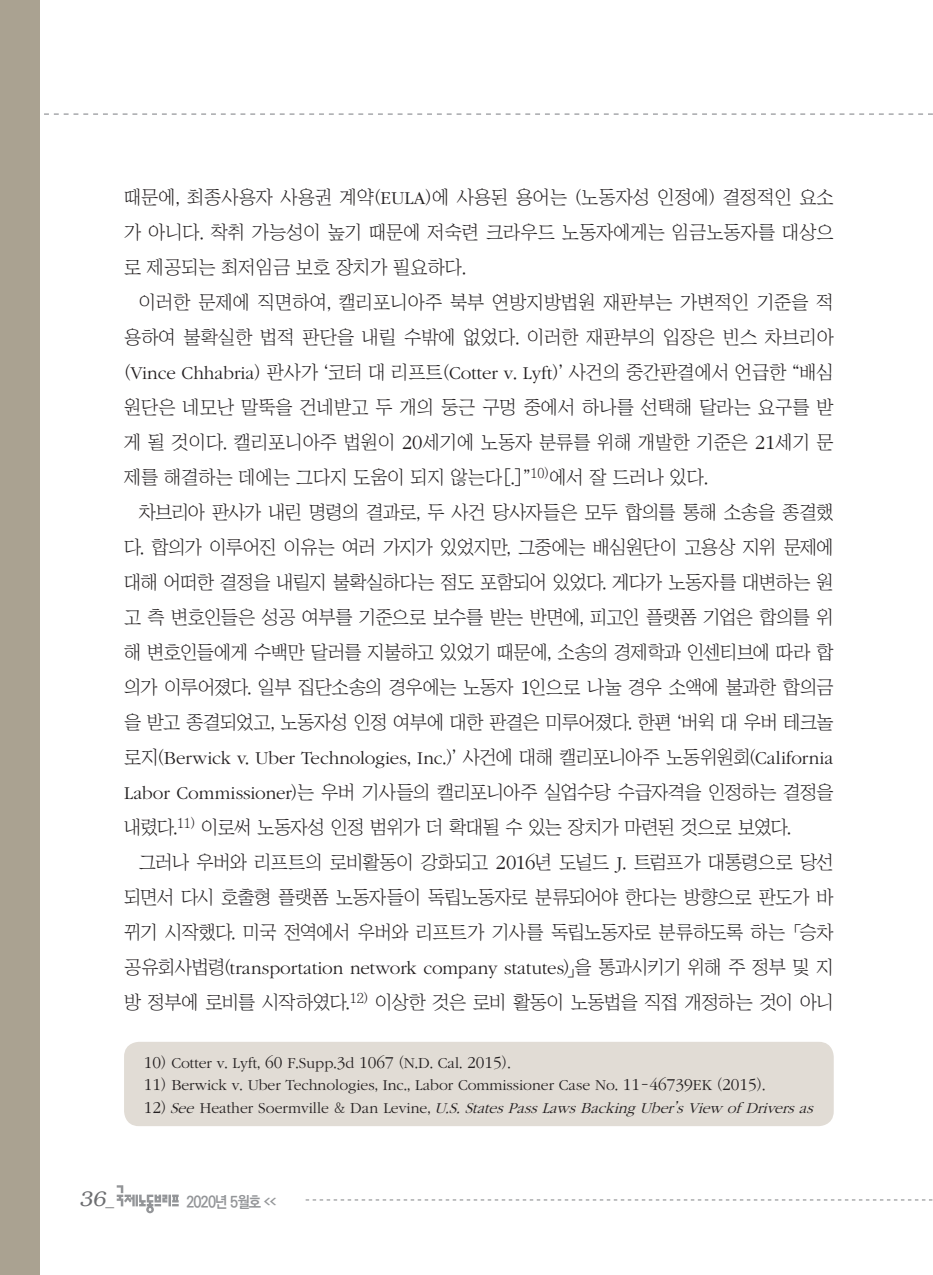
<style>
.page{position:relative;width:933px;height:1275px;background:#fff}
.page>*{position:absolute;margin:0;border:0;box-sizing:border-box;transform-origin:0 0}
.t1{font:italic 300 21px "Bookman";color:#6c6d70}
.본문{font:18.9px/35px "Chosunilbo NM";color:#231f20;text-align:justify}
.각주{font:300 15.75px "ITC Garamond Std";color:#231f20}
.각주-2{font:italic 300 15.75px "ITC Garamond Std";color:#231f20}
.t2{font:700 15.75px "Ko Pub Dotum";letter-spacing:-.055em;color:#939598;scale:.9 1}
.s1{font-family:"ITC Garamond Std";font-weight:300}
.s2{font-family:"ITC Garamond Std";font-weight:300;font-size:20.82px}
.s3{font-family:"Ko Pub Dotum";font-weight:300}
.s4{font-size:17.32px}
.s5{font-family:"Chosunilbo NM";font-weight:400}
.s6{font-style:normal;font-size:17.32px}
.s7{font-family:"Chosunilbo NM";font-weight:400;font-style:normal}
.s8{font-style:normal}
.s9{font-family:"Helvetica";font-weight:400;font-style:normal;font-size:17.5px}
.s10{font-size:7.88px}
</style>
<div class="page">
<svg style="left:44px;top:113px;width:889px;height:2px"></svg>
<div style="left:0;top:0;width:40px;height:1275px;background:#aaa291"></div>
<svg style="left:306px;top:1199px;width:626px;height:1px"></svg>
<svg style="left:117px;top:1185px;width:62px;height:28px"></svg>
<div style="left:124px;top:1042px;width:709px;height:84px;background:#e1dcd5;border-radius:15px"></div>
<p class="본문" style="left:124px;top:179px;width:711px">때문에, 최종사용자 사용권 계약(<span class="s1">EULA</span>)에 사용된 용어는 (노동자성 인정에) 결정적인 요소 가 아니다. 착취 가능성이 높기 때문에 저숙련 크라우드 노동자에게는 임금노동자를 대상으 로 제공되는 최저임금 보호 장치가 필요하다.</p>
<p class="본문" style="left:124px;top:284px;width:711px;text-indent:15px">이러한 문제에 직면하여, 캘리포니아주 북부 연방지방법원 재판부는 가변적인 기준을 적 용하여 불확실한 법적 판단을 내릴 수밖에 없었다. 이러한 재판부의 입장은 빈스 차브리아 (<span class="s1">Vince Chhabria</span>) 판사가 ‘코터 대 리프트(<span class="s1">Cotter v</span>. <span class="s1">Lyft</span>)’ 사건의 중간판결에서 언급한 “배심 원단은 네모난 말뚝을 건네받고 두 개의 둥근 구멍 중에서 하나를 선택해 달라는 요구를 받 게 될 것이다. 캘리포니아주 법원이 <span class="s2">20</span>세기에 노동자 분류를 위해 개발한 기준은 <span class="s2">21</span>세기 문 제를 해결하는 데에는 그다지 도움이 되지 않는다[.]”<sup>10)</sup>에서 잘 드러나 있다.</p>
<p class="본문" style="left:124px;top:494px;width:711px;text-indent:15px">차브리아 판사가 내린 명령의 결과로, 두 사건 당사자들은 모두 합의를 통해 소송을 종결했 다. 합의가 이루어진 이유는 여러 가지가 있었지만, 그중에는 배심원단이 고용상 지위 문제에 대해 어떠한 결정을 내릴지 불확실하다는 점도 포함되어 있었다. 게다가 노동자를 대변하는 원 고 측 변호인들은 성공 여부를 기준으로 보수를 받는 반면에, 피고인 플랫폼 기업은 합의를 위 해 변호인들에게 수백만 달러를 지불하고 있었기 때문에, 소송의 경제학과 인센티브에 따라 합 의가 이루어졌다. 일부 집단소송의 경우에는 노동자 <span class="s2">1</span>인으로 나눌 경우 소액에 불과한 합의금 을 받고 종결되었고, 노동자성 인정 여부에 대한 판결은 미루어졌다. 한편 ‘버윅 대 우버 테크놀 로지(<span class="s1">Berwick v</span>. <span class="s1">Uber Technologies</span>, <span class="s1">Inc</span>.)’ 사건에 대해 캘리포니아주 노동위원회(<span class="s1">California Labor Commissioner</span>)는 우버 기사들의 캘리포니아주 실업수당 수급자격을 인정하는 결정을 내렸다.<sup>11)</sup> 이로써 노동자성 인정 범위가 더 확대될 수 있는 장치가 마련된 것으로 보였다.</p>
<p class="본문" style="left:124px;top:844px;width:711px;text-indent:15px">그러나 우버와 리프트의 로비활동이 강화되고 <span class="s2">2016</span>년 도널드 <span class="s1">J</span>. 트럼프가 대통령으로 당선 되면서 다시 호출형 플랫폼 노동자들이 독립노동자로 분류되어야 한다는 방향으로 판도가 바 뀌기 시작했다. 미국 전역에서 우버와 리프트가 기사를 독립노동자로 분류하도록 하는 <span class="s3">「</span>승차 공유회사법령(<span class="s1">transportation network company statutes</span>)<span class="s3">」</span>을 통과시키기 위해 주 정부 및 지 방 정부에 로비를 시작하였다.<sup>12)</sup> 이상한 것은 로비 활동이 노동법을 직접 개정하는 것이 아니</p>
<p class="각주" style="left:144px;top:1054px;width:368px"><span class="s4">10</span><span class="s5">)</span> Cotter v<span class="s5">.</span> Lyft<span class="s5">,</span> <span class="s4">60</span> F<span class="s5">.</span>Supp<span class="s5">.</span><span class="s4">3</span>d <span class="s4">1067</span> <span class="s5">(</span>N<span class="s5">.</span>D<span class="s5">.</span> Cal<span class="s5">.</span> <span class="s4">2015</span><span class="s5">).</span></p>
<p class="각주" style="left:144px;top:1077px;width:623px"><span class="s4">11</span><span class="s5">)</span> Berwick v<span class="s5">.</span> Uber Technologies<span class="s5">,</span> Inc<span class="s5">.,</span> Labor Commissioner Case No<span class="s5">.</span> <span class="s4">11</span><span class="s5">-</span><span class="s4">46739</span>EK <span class="s5">(</span><span class="s4">2015</span><span class="s5">).</span></p>
<p class="각주-2" style="left:144px;top:1100px;width:675px"><span class="s6">1 2</span> <span class="s7">)</span> See <span class="s8">H e ath e r S o e rmvil l e</span> <span class="s7">&amp;</span> <span class="s8">D a n L evin e</span> <span class="s7">,</span> U<span class="s5">.</span>S<span class="s5">.</span>States Pass Laws Backing Uber<span class="s5">’</span>s View of Drivers as</p>
<p class="t1" style="left:79px;top:1187px;width:36px">36<span class="s9">_</span></p>
<p class="t2" style="left:186px;top:1194px;width:101px">2020년 5월호 <span class="s10">&lt;&lt;</span></p>
</div>
